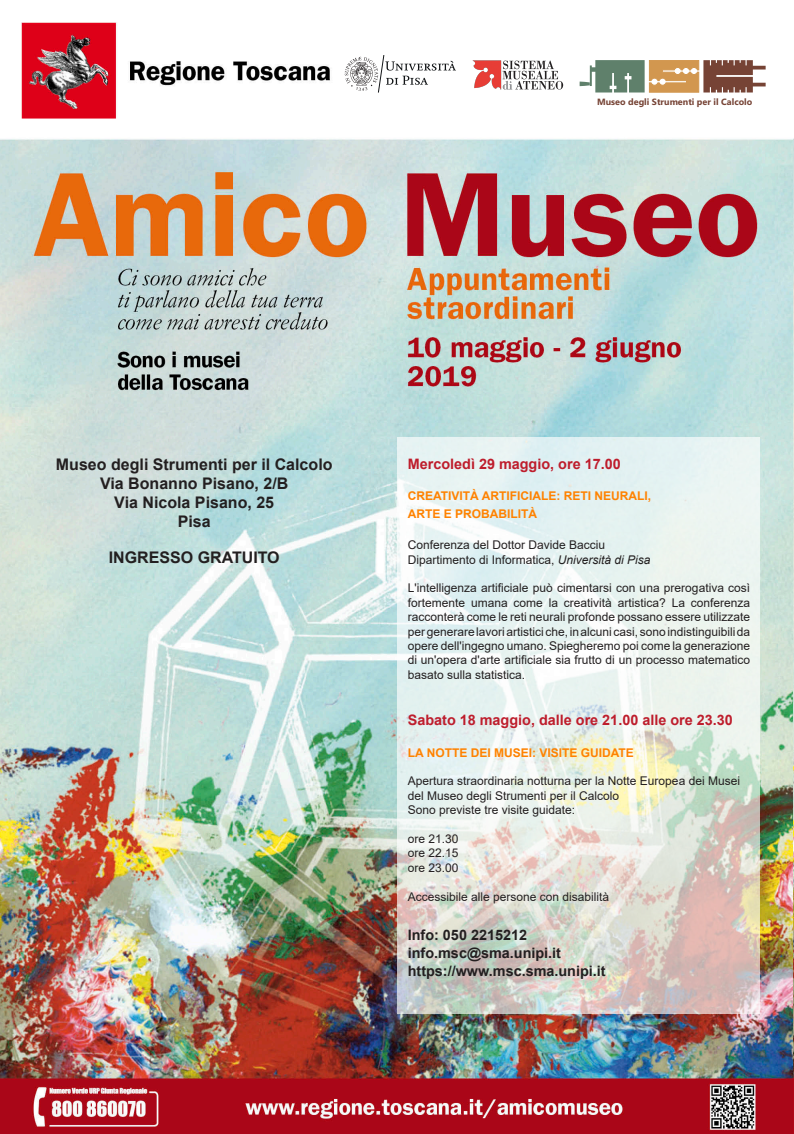
<style>
.page{position:relative;width:794px;height:1134px;background:#fff}
.page>*{position:absolute;margin:0;border:0;box-sizing:border-box;transform-origin:0 0}
.t1{font:700 16px/19.2px "Arial";color:#231f20;text-align:center}
.t2{font:700 14.4px "Arial";color:#be1d2c}
.t3{font:700 14.4px "Arial";color:#231f20}
.t4{font:12px/14.4px "Arial";color:#231f20;text-align:justify}
.t5{font:700 12px/17.3px "Arial";color:#ff8200}
.t6{font:700 9.08px "Ebrima";color:#764335}
.s1{font-style:italic}
</style>
<div class="page">
<img style="left:0;top:22px;width:794px;height:1112px">
<div style="left:529px;top:0;width:255px;height:122px;background:#fff"></div>
<svg style="left:397px;top:437px;width:363px;height:576px;background:#e3e7e2"></svg>
<img style="left:465px;top:54px;width:99px;height:42px">
<svg style="left:345px;top:55px;width:111px;height:38px"></svg>
<svg style="left:579px;top:60px;width:186px;height:32px"></svg>
<p class="t6" style="left:597px;top:95px;width:157px">Museo degli Strumenti per il Calcolo</p>
<p class="t1" style="left:56px;top:455px;width:278px">Museo degli Strumenti per il Calcolo</p>
<p class="t1" style="left:100px;top:474px;width:190px">Via Bonanno Pisano, 2/B</p>
<p class="t1" style="left:114px;top:493px;width:161px">Via Nicola Pisano, 25<br>Pisa</p>
<p class="t1" style="left:109px;top:548px;width:172px">INGRESSO GRATUITO</p>
<p class="t2" style="left:408px;top:453px;width:214px">Mercoledì 29 maggio, ore 17.00</p>
<p class="t5" style="left:408px;top:488px;width:245px">CREATIVITÀ ARTIFICIALE: RETI NEURALI,<br>ARTE E PROBABILITÀ</p>
<p class="t4" style="left:408px;top:538px;width:199px">Conferenza del Dottor Davide Bacciu</p>
<p class="t4" style="left:408px;top:552px;width:244px">Dipartimento di Informatica, <span class="s1">Università di Pisa</span></p>
<p class="t4" style="left:408px;top:581px;width:344px">L'intelligenza artificiale può cimentarsi con una prerogativa così fortemente umana come la creatività artistica? La conferenza racconterà come le reti neurali profonde possano essere utilizzate per generare lavori artistici che, in alcuni casi, sono indistinguibili da opere dell'ingegno umano. Spiegheremo poi come la generazione di un'opera d'arte artificiale sia frutto di un processo matematico basato sulla statistica.</p>
<p class="t2" style="left:408px;top:710px;width:326px">Sabato 18 maggio, dalle ore 21.00 alle ore 23.30</p>
<p class="t5" style="left:408px;top:744px;width:228px">LA NOTTE DEI MUSEI: VISITE GUIDATE</p>
<p class="t4" style="left:408px;top:774px;width:334px">Apertura straordinaria notturna per la Notte Europea dei Musei del Museo degli Strumenti per il Calcolo</p>
<p class="t4" style="left:408px;top:803px;width:169px">Sono previste tre visite guidate:</p>
<p class="t4" style="left:408px;top:831px;width:52px">ore 21.30</p>
<p class="t4" style="left:408px;top:846px;width:52px">ore 22.15</p>
<p class="t4" style="left:408px;top:860px;width:52px">ore 23.00</p>
<p class="t4" style="left:408px;top:889px;width:203px">Accessibile alle persone con disabilità</p>
<p class="t3" style="left:408px;top:925px;width:121px">Info: 050 2215212</p>
<p class="t3" style="left:408px;top:943px;width:155px">info.msc@sma.unipi.it</p>
<p class="t3" style="left:408px;top:961px;width:199px">https://www.msc.sma.unipi.it</p>
</div>
